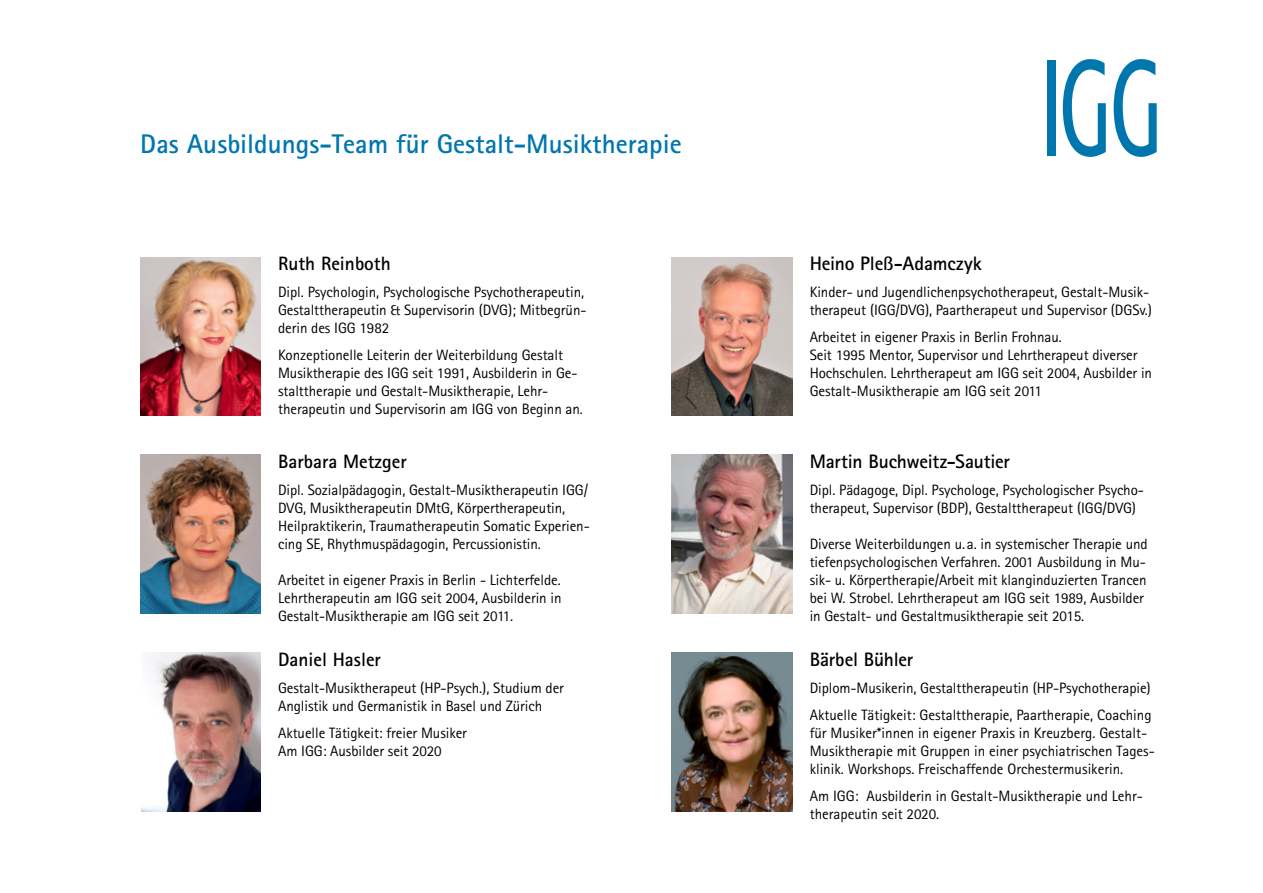
<style>
.page{position:relative;width:1263px;height:893px;background:#fff}
.page>*{position:absolute;margin:0;border:0;box-sizing:border-box;transform-origin:0 0}
.Ü1_18_Rotis{font:700 27px "Rotis Sans Serif";color:#0076ae}
.Ü2_14_rotis{font:700 19.5px "Rotis Sans Serif";letter-spacing:-.01em;color:#000}
.Ü3_termin_ANarrow{font:700 19.35px "Rotis Sans Serif";color:#000}
.Text_Rotis{font:15px/18px "Rotis Sans Serif";letter-spacing:-.005em;color:#000}
</style>
<div class="page">
<img style="left:672px;top:257px;width:120px;height:159px">
<img style="left:140px;top:257px;width:121px;height:159px">
<img style="left:672px;top:455px;width:120px;height:158px">
<img style="left:140px;top:455px;width:121px;height:158px">
<img style="left:672px;top:653px;width:120px;height:158px">
<img style="left:141px;top:653px;width:120px;height:158px">
<div style="left:1047px;top:60px;width:8px;height:96px;background:#0076ae"></div>
<svg style="left:1063px;top:59px;width:43px;height:98px"></svg>
<svg style="left:1114px;top:59px;width:43px;height:98px"></svg>
<p class="Ü1_18_Rotis" style="left:140px;top:127px;width:543px">Das Ausbildungs-Team für Gestalt-Musiktherapie</p>
<p class="Ü3_termin_ANarrow" style="left:278px;top:251px;width:114px">Ruth Reinboth</p>
<p class="Text_Rotis" style="left:278px;top:283px;width:310px">Dipl. Psychologin, Psychologische Psychotherapeutin,<br>Gestalttherapeutin &amp; Supervisorin (DVG); Mitbegrün&shy;derin des IGG 1982</p>
<p class="Text_Rotis" style="left:278px;top:346px;width:306px">Konzeptionelle Leiterin der Weiterbildung Gestalt Musiktherapie des IGG seit 1991, Ausbilderin in Ge&shy;stalttherapie und Gestalt-Musiktherapie, Lehr&shy;therapeutin und Supervisorin am IGG von Beginn an.</p>
<p class="Ü3_termin_ANarrow" style="left:278px;top:449px;width:130px">Barbara Metzger</p>
<p class="Text_Rotis" style="left:278px;top:481px;width:313px">Dipl. Sozialpädagogin, Gestalt-Musiktherapeutin IGG/ DVG, Musiktherapeutin DMtG, Körpertherapeutin, Heilpraktikerin, Traumatherapeutin Somatic Experien&shy;cing SE, Rhythmuspädagogin, Percussionistin.</p>
<p class="Text_Rotis" style="left:278px;top:571px;width:284px">Arbeitet in eigener Praxis in Berlin - Lichterfelde.</p>
<p class="Text_Rotis" style="left:278px;top:589px;width:285px">Lehrtherapeutin am IGG seit 2004, Ausbilderin in<br>Gestalt-Musiktherapie am IGG seit 2011.</p>
<p class="Ü3_termin_ANarrow" style="left:278px;top:647px;width:104px">Daniel Hasler</p>
<p class="Text_Rotis" style="left:278px;top:679px;width:287px">Gestalt-Musiktherapeut (HP-Psych.), Studium der<br>Anglistik und Germanistik in Basel und Zürich</p>
<p class="Text_Rotis" style="left:278px;top:724px;width:190px">Aktuelle Tätigkeit: freier Musiker</p>
<p class="Text_Rotis" style="left:278px;top:742px;width:165px">Am IGG: Ausbilder seit 2020</p>
<p class="Ü2_14_rotis" style="left:810px;top:251px;width:174px">Heino Pleß-Adamczyk</p>
<p class="Text_Rotis" style="left:810px;top:283px;width:344px">Kinder- und Jugendlichenpsychotherapeut, Gestalt-Musik&shy;therapeut (IGG/DVG), Paartherapeut und Supervisor (DGSv.)</p>
<p class="Text_Rotis" style="left:810px;top:328px;width:254px">Arbeitet in eigener Praxis in Berlin Frohnau.</p>
<p class="Text_Rotis" style="left:810px;top:346px;width:344px">Seit 1995 Mentor, Supervisor und Lehrtherapeut diverser<br>Hochschulen. Lehrtherapeut am IGG seit 2004, Ausbilder in<br>Gestalt-Musiktherapie am IGG seit 2011</p>
<p class="Ü2_14_rotis" style="left:810px;top:449px;width:202px">Martin Buchweitz-Sautier</p>
<p class="Text_Rotis" style="left:810px;top:481px;width:336px">Dipl. Pädagoge, Dipl. Psychologe, Psychologischer Psycho&shy;therapeut, Supervisor (BDP), Gestalttherapeut (IGG/DVG)</p>
<p class="Text_Rotis" style="left:810px;top:535px;width:340px">Diverse Weiterbildungen u.a. in systemischer Therapie und tiefenpsychologischen Verfahren. 2001 Ausbildung in Mu&shy;sik- u. Körpertherapie/Arbeit mit klanginduzierten Trancen bei W. Strobel. Lehrtherapeut am IGG seit 1989, Ausbilder in Gestalt- und Gestaltmusiktherapie seit 2015.</p>
<p class="Ü2_14_rotis" style="left:810px;top:647px;width:105px">Bärbel Bühler</p>
<p class="Text_Rotis" style="left:810px;top:679px;width:343px">Diplom-Musikerin, Gestalttherapeutin (HP-Psychotherapie)</p>
<p class="Text_Rotis" style="left:810px;top:706px;width:347px">Aktuelle Tätigkeit: Gestalttherapie, Paartherapie, Coaching für Musiker*innen in eigener Praxis in Kreuzberg. Gestalt-Musiktherapie mit Gruppen in einer psychiatrischen Tages&shy;klinik. Workshops. Freischaffende Orchestermusikerin.</p>
<p class="Text_Rotis" style="left:810px;top:787px;width:335px">Am IGG: Ausbilderin in Gestalt-Musiktherapie und Lehr&shy;therapeutin seit 2020.</p>
</div>
